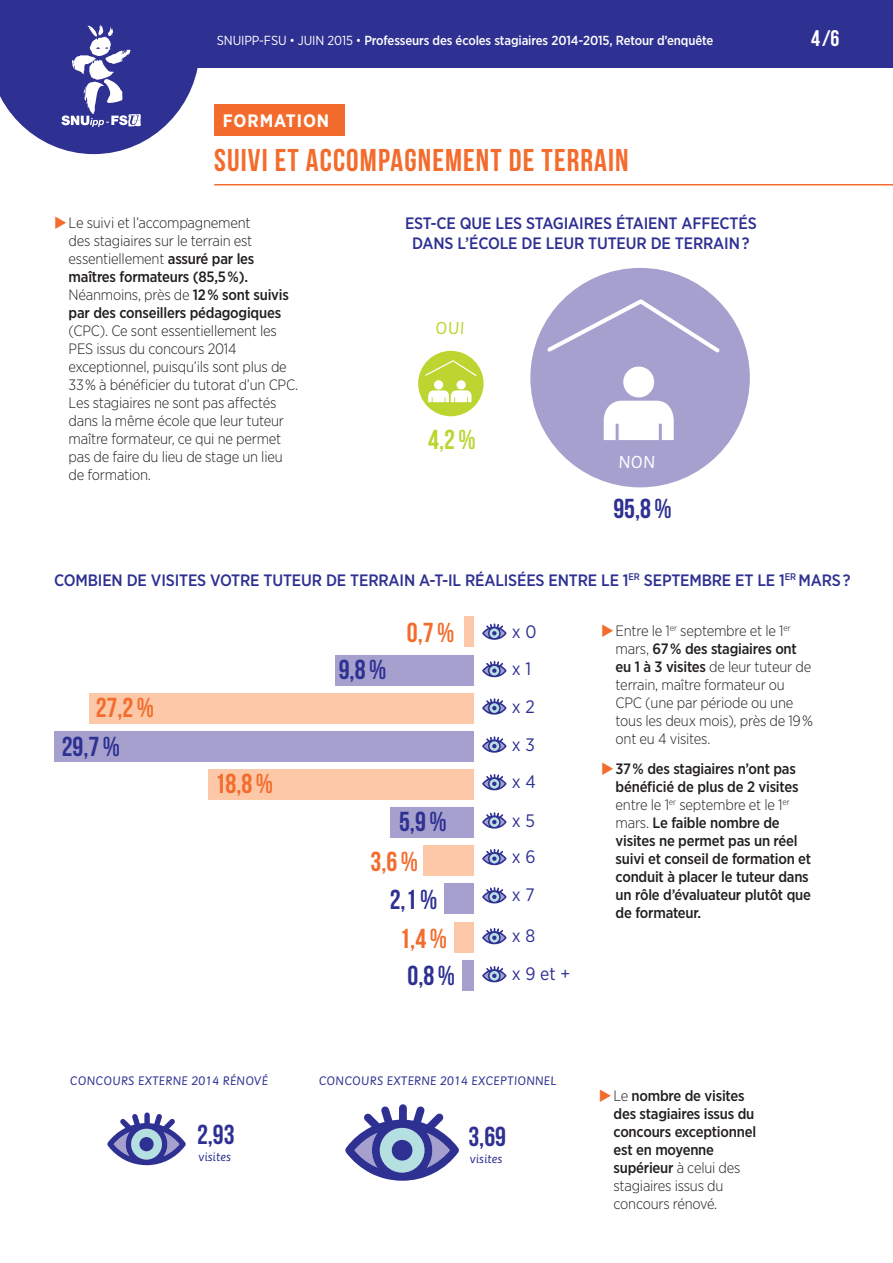
<style>
.page{position:relative;width:893px;height:1263px;background:#fff}
.page>*{position:absolute;margin:0;border:0;box-sizing:border-box;transform-origin:0 0}
.t1{font:31.5px "Bebas Neue";letter-spacing:.035em;color:#f36c2d}
.t2{font:27.45px "Bebas Neue";color:#2e3092}
.t3{font:27.45px "Bebas Neue";color:#f36c2d}
.t4{font:27.45px "Bebas Neue";color:#bcd531}
.t5{font:22.5px "Bebas Neue";color:#fff}
.t6{font:18px "Gotham Narrow";color:#2e3092}
.t7{font:700 18px "Gotham Narrow";letter-spacing:.05em;color:#fff}
.Texte{font:16.8px "Sassoon Primary";color:#bcd531}
.Texte-2{font:16.8px "Sassoon Primary";color:#fff}
.Texte-3{font:500 16.5px/19.8px "Gotham Narrow";letter-spacing:-.01em;color:#2e3092;text-align:center}
.VI-2B_Texte_Lettrine{font:300 15px/18px "Gotham Narrow";letter-spacing:-.015em;color:#231f20}
.VI-2B_Texte_Lettrine-2{font:500 15px/18px "Gotham Narrow";letter-spacing:-.015em;color:#231f20}
.t8{font:500 13.2px "Gotham Narrow";letter-spacing:-.01em;color:#fff}
.Texte-4{font:12px "Sassoon Primary";letter-spacing:-.01em;color:#2e3092}
.VI-2B_Texte_Lettrine-3{font:12px "Sassoon Primary";letter-spacing:-.015em;color:#2e3092}
.s1{font-weight:400}
.s2{font-weight:300}
.s3{color:#f36c2d}
.s4{font-weight:500}
</style>
<div class="page">
<div style="left:0;top:0;width:893px;height:68px;background:#2e3092"></div>
<svg style="left:0;top:24px;width:198px;height:130px"></svg>
<hr style="left:214px;top:184px;width:679px;height:1px;background:#f36c2d">
<div style="left:214px;top:105px;width:131px;height:31px;background:#f36c2d"></div>
<div style="left:418px;top:351px;width:66px;height:65px;background:#bcd531;border-radius:50%"></div>
<svg style="left:424px;top:359px;width:54px;height:17px"></svg>
<div style="left:434px;top:380px;width:9px;height:9px;background:#fff;border-radius:50%"></div>
<div style="left:457px;top:380px;width:9px;height:9px;background:#fff;border-radius:50%"></div>
<svg style="left:428px;top:390px;width:44px;height:12px"></svg>
<div style="left:530px;top:268px;width:220px;height:219px;background:#a5a0ce;border-radius:50%"></div>
<svg style="left:544px;top:297px;width:179px;height:56px"></svg>
<div style="left:623px;top:367px;width:31px;height:30px;background:#fff;border-radius:50%"></div>
<svg style="left:604px;top:401px;width:70px;height:39px;background:#f7f6fa"></svg>
<div style="left:462px;top:960px;width:11px;height:30px;background:#a5a0ce"></div>
<div style="left:454px;top:922px;width:19px;height:30px;background:#fcc8a7"></div>
<div style="left:444px;top:884px;width:29px;height:30px;background:#a5a0ce"></div>
<div style="left:423px;top:845px;width:50px;height:31px;background:#fcc8a7"></div>
<div style="left:390px;top:807px;width:83px;height:31px;background:#a5a0ce"></div>
<div style="left:208px;top:769px;width:265px;height:31px;background:#fcc8a7"></div>
<div style="left:54px;top:731px;width:419px;height:30px;background:#a5a0ce"></div>
<div style="left:89px;top:693px;width:384px;height:30px;background:#fcc8a7"></div>
<div style="left:335px;top:655px;width:138px;height:30px;background:#a5a0ce"></div>
<div style="left:464px;top:617px;width:9px;height:30px;background:#fcc8a7"></div>
<svg style="left:482px;top:623px;width:25px;height:17px"></svg>
<svg style="left:482px;top:661px;width:25px;height:16px"></svg>
<svg style="left:482px;top:698px;width:25px;height:17px"></svg>
<svg style="left:482px;top:736px;width:25px;height:17px"></svg>
<svg style="left:482px;top:774px;width:25px;height:16px"></svg>
<svg style="left:482px;top:812px;width:25px;height:17px"></svg>
<svg style="left:482px;top:848px;width:25px;height:17px"></svg>
<svg style="left:482px;top:887px;width:25px;height:16px"></svg>
<svg style="left:482px;top:928px;width:25px;height:16px"></svg>
<svg style="left:482px;top:966px;width:25px;height:16px"></svg>
<svg style="left:107px;top:1112px;width:79px;height:53px"></svg>
<svg style="left:345px;top:1104px;width:114px;height:77px"></svg>
<p class="t8" style="left:217px;top:32px;width:498px"><span class="s1">SNUIPP-FSU</span> <span class="s2">•</span> <span class="s1">JUIN 2015</span> <span class="s2">•</span> Professeurs des écoles stagiaires 2014-2015, Retour d’enquête</p>
<h3 class="t5" style="left:811px;top:26px;width:30px">4/6</h3>
<p class="t7" style="left:223px;top:110px;width:108px">FORMATION</p>
<p class="t1" style="left:214px;top:143px;width:416px">SUIVI ET ACCOMPAGNEMENT DE TERRAIN</p>
<p class="VI-2B_Texte_Lettrine" style="left:69px;top:213px;width:231px;text-indent:-15px"><span class="s3">◆</span>Le suivi et l’accompagnement<br>des stagiaires sur le terrain est essentiellement <span class="s4">assuré par les maîtres formateurs (85,5 %).<br></span>Néanmoins, près de <span class="s4">12 % sont suivis par des conseillers pédagogiques </span>(CPC). Ce sont essentiellement les<br>PES issus du concours 2014 exceptionnel, puisqu’ils sont plus de<br>33 % à bénéficier du tutorat d’un CPC.<br>Les stagiaires ne sont pas affectés dans la même école que leur tuteur maître formateur, ce qui ne permet pas de faire du lieu de stage un lieu de formation.</p>
<p class="Texte-3" style="left:405px;top:213px;width:353px">EST-CE QUE LES STAGIAIRES ÉTAIENT AFFECTÉS<br>DANS L’ÉCOLE DE LEUR TUTEUR DE TERRAIN ?</p>
<p class="Texte" style="left:435px;top:318px;width:31px">OUI</p>
<p class="t4" style="left:428px;top:424px;width:49px">4,2%</p>
<p class="Texte-2" style="left:618px;top:452px;width:39px">NON</p>
<p class="t2" style="left:613px;top:493px;width:60px">95,8%</p>
<p class="Texte-3" style="left:54px;top:570px;width:798px">COMBIEN DE VISITES VOTRE TUTEUR DE TERRAIN A-T-IL RÉALISÉES ENTRE LE 1<sup>ER</sup> SEPTEMBRE ET LE 1<sup>ER</sup> MARS ?</p>
<p class="t3" style="left:96px;top:692px;width:60px">27,2%</p>
<p class="t2" style="left:62px;top:731px;width:60px">29,7%</p>
<p class="t3" style="left:215px;top:768px;width:60px">18,8%</p>
<p class="t2" style="left:339px;top:654px;width:49px">9,8%</p>
<p class="t3" style="left:407px;top:617px;width:49px">0,7%</p>
<p class="t2" style="left:399px;top:807px;width:49px">5,9%</p>
<p class="t3" style="left:370px;top:847px;width:49px">3,6%</p>
<p class="t2" style="left:390px;top:884px;width:49px">2,1%</p>
<p class="t3" style="left:399px;top:924px;width:49px">1,4%</p>
<p class="t2" style="left:408px;top:961px;width:49px">0,8%</p>
<p class="t6" style="left:512px;top:620px;width:26px">x 0</p>
<p class="t6" style="left:512px;top:658px;width:21px">x 1</p>
<p class="t6" style="left:512px;top:695px;width:24px">x 2</p>
<p class="t6" style="left:512px;top:733px;width:25px">x 3</p>
<p class="t6" style="left:512px;top:771px;width:25px">x 4</p>
<p class="t6" style="left:512px;top:809px;width:25px">x 5</p>
<p class="t6" style="left:512px;top:846px;width:25px">x 6</p>
<p class="t6" style="left:512px;top:884px;width:24px">x 7</p>
<p class="t6" style="left:512px;top:925px;width:25px">x 8</p>
<p class="t6" style="left:512px;top:963px;width:60px">x 9 et +</p>
<p class="VI-2B_Texte_Lettrine" style="left:616px;top:621px;width:199px;text-indent:-15px"><span class="s3">◆</span>Entre le 1<sup>er</sup> septembre et le 1<sup>er </sup>mars, <span class="s4">67 % des stagiaires ont eu 1 à 3 visites</span> de leur tuteur de terrain, maître formateur ou<br>CPC (une par période ou une tous les deux mois), près de 19 % ont eu 4 visites.</p>
<p class="VI-2B_Texte_Lettrine-2" style="left:616px;top:760px;width:197px;text-indent:-15px"><span class="s3">◆</span>37 % des stagiaires n’ont pas bénéficié de plus de 2 visites <span class="s2">entre le 1</span><sup>er</sup> <span class="s2">septembre et le 1</span><sup>er </sup><span class="s2">mars.</span> Le faible nombre de visites ne permet pas un réel suivi et conseil de formation et conduit à placer le tuteur dans un rôle d’évaluateur plutôt que de formateur.</p>
<p class="Texte-4" style="left:70px;top:1074px;width:200px">CONCOURS EXTERNE 2014 RÉNOVÉ</p>
<p class="Texte-4" style="left:318px;top:1074px;width:240px">CONCOURS EXTERNE 2014 EXCEPTIONNEL</p>
<p class="t2" style="left:197px;top:1119px;width:39px">2,93</p>
<p class="VI-2B_Texte_Lettrine-3" style="left:198px;top:1150px;width:35px">visites</p>
<p class="t2" style="left:468px;top:1121px;width:39px">3,69</p>
<p class="VI-2B_Texte_Lettrine-3" style="left:469px;top:1151px;width:35px">visites</p>
<p class="VI-2B_Texte_Lettrine-2" style="left:614px;top:1086px;width:144px;text-indent:-15px"><span class="s3">◆</span><span class="s2">Le</span> nombre de visites des stagiaires issus du concours exceptionnel est en moyenne supérieur <span class="s2">à celui des stagiaires issus du concours rénové.</span></p>
</div>
